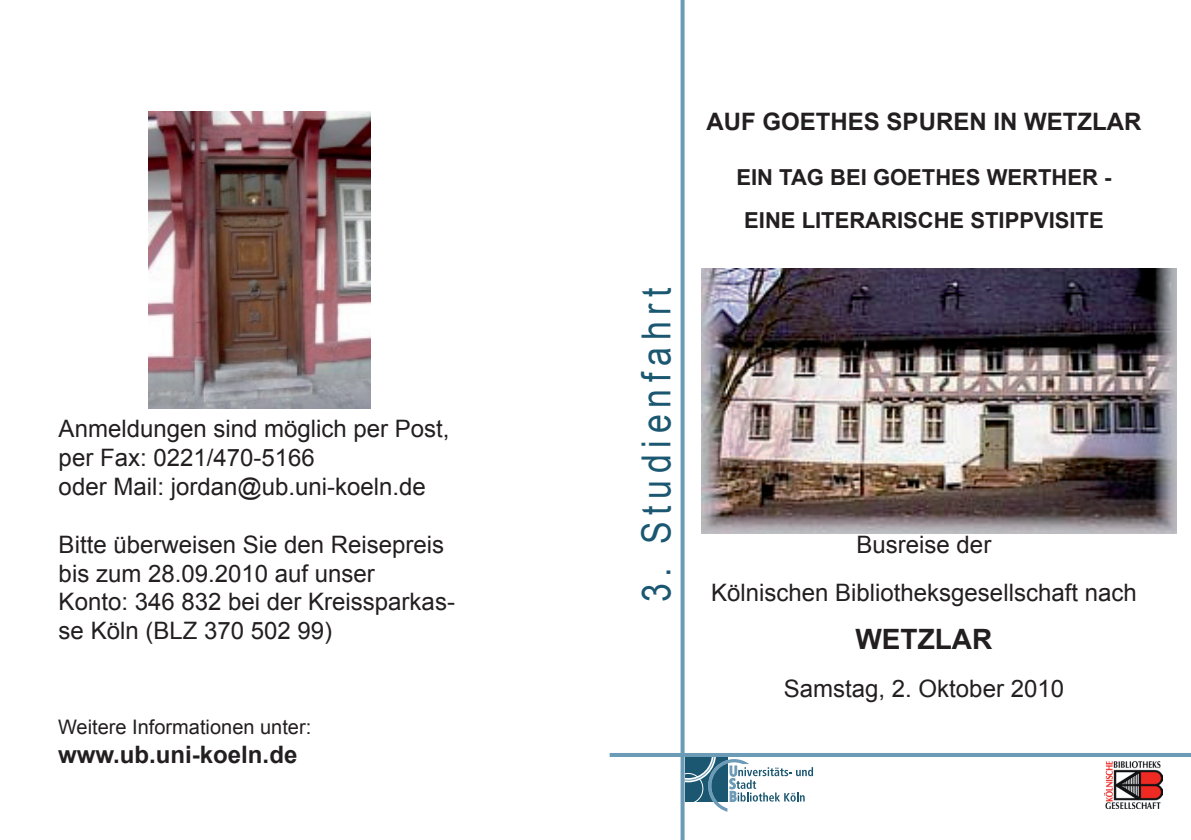
<style>
.page{position:relative;width:1191px;height:840px;background:#fff}
.page>*{position:absolute;margin:0;border:0;box-sizing:border-box;transform-origin:0 0}
.t1{font:40px "Arial";letter-spacing:.2em;color:#1b5771;scale:.84 1}
.t2{font:700 28px "Arial";color:#231f20}
.t3{font:24px/28.8px "Arial";color:#231f20}
.t4{font:700 24px "Arial";color:#231f20}
.t5{font:700 22px/43.2px "Arial";color:#231f20}
.t6{font:20px "Arial";color:#231f20}
</style>
<div class="page">
<svg style="left:684px;top:756px;width:129px;height:55px"></svg>
<img style="left:1104px;top:761px;width:58px;height:47px">
<svg style="left:680px;top:0;width:4px;height:839px;background:#7fa8c0"></svg>
<svg style="left:609px;top:752px;width:582px;height:4px;fill:#6b9bb6"></svg>
<img style="left:148px;top:111px;width:222px;height:297px">
<img style="left:701px;top:268px;width:475px;height:265px">
<p class="t3" style="left:59px;top:414px;width:392px">Anmeldungen sind möglich per Post, per Fax: 0221/470-5166<br>oder Mail: jordan@ub.uni-koeln.de</p>
<p class="t3" style="left:59px;top:530px;width:398px">Bitte überweisen Sie den Reisepreis bis zum 28.09.2010 auf unser<br>Konto: 346 832 bei der Kreissparkas&shy;se Köln (BLZ 370 502 99)</p>
<p class="t6" style="left:58px;top:713px;width:255px">Weitere Informationen unter:</p>
<p class="t4" style="left:58px;top:738px;width:241px">WWW.UB.UNI-KOELN.DE</p>
<h1 class="t1" style="left:630px;top:602px;width:376px;rotate:-90deg">3. Studienfahrt</h1>
<p class="t4" style="left:706px;top:105px;width:436px">AUF GOETHES SPUREN IN WETZLAR</p>
<p class="t5" style="left:736px;top:156px;width:59px">EIN TAG</p>
<p class="t5" style="left:744px;top:156px;width:369px;text-indent:86px">BEI GOETHES WERTHER -<br>EINE LITERARISCHE STIPPVISITE</p>
<p class="t3" style="left:711px;top:520px;width:427px;line-height:48px;text-align:center">Busreise der<br>Kölnischen Bibliotheksgesellschaft nach</p>
<p class="t2" style="left:855px;top:620px;width:138px">WETZLAR</p>
<p class="t3" style="left:784px;top:673px;width:282px">Samstag, 2. Oktober 2010</p>
</div>
